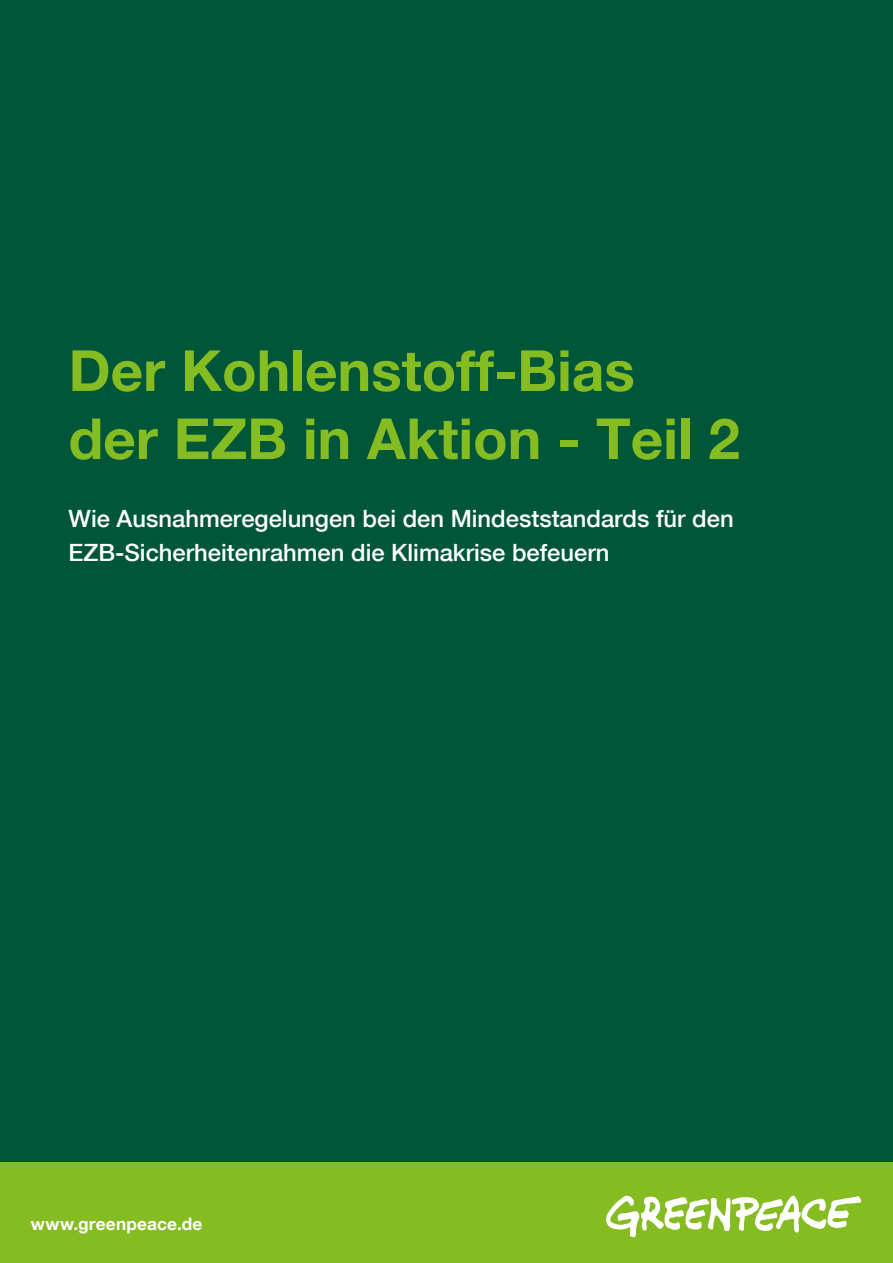
<style>
.page{position:relative;width:893px;height:1263px;background:#fff}
.page>*{position:absolute;margin:0;border:0;box-sizing:border-box;transform-origin:0 0}
.t1{font:700 56.7px/68.1px "Helvetica Neue LT Com";color:#85bc22}
.t2{font:500 23.85px/34.5px "Helvetica Neue LT Com";color:#fff}
.t3{font:700 17.25px "Helvetica Neue LT Com";letter-spacing:.01em;color:#fff}
</style>
<div class="page">
<div style="left:0;top:0;width:893px;height:1178px;background:#005639"></div>
<div style="left:0;top:1162px;width:893px;height:101px;background:#85bc22"></div>
<svg style="left:606px;top:1195px;width:255px;height:42px"></svg>
<h1 class="t1" style="left:69px;top:335px;width:673px">Der Kohlenstoff-Bias<br>der EZB in Aktion - Teil 2</h1>
<p class="t2" style="left:69px;top:500px;width:667px">Wie Ausnahmeregelungen bei den Mindeststandards für den<br>EZB-Sicherheitenrahmen die Klimakrise befeuern</p>
<p class="t3" style="left:31px;top:1213px;width:173px">www.greenpeace.de</p>
</div>
